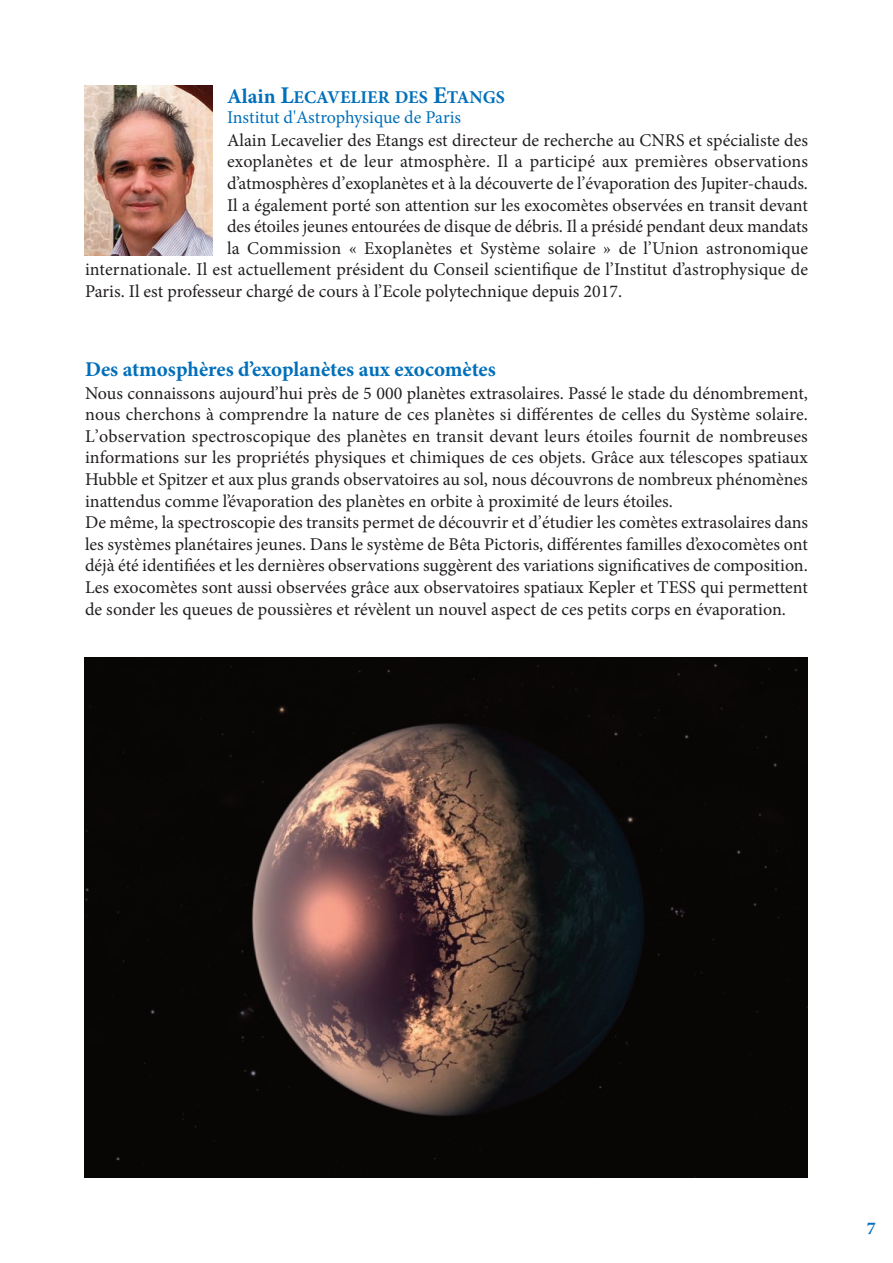
<style>
.page{position:relative;width:893px;height:1263px;background:#fff}
.page>*{position:absolute;margin:0;border:0;box-sizing:border-box;transform-origin:0 0}
.t1{font:700 21px "Minion Pro";color:#006fba}
.t2{font:18px/21.6px "Minion Pro";color:#231f20}
.t3{font:18px/19.5px "Minion Pro";letter-spacing:-.01em;color:#006fba}
.t4{font:700 18px "Minion Pro";color:#006fba}
.s1{font-weight:700;font-size:21px}
.s2{font-weight:700;font-size:24px}
.s3{font-weight:700}
</style>
<div class="page">
<img style="left:85px;top:86px;width:127px;height:170px">
<img style="left:85px;top:657px;width:722px;height:521px">
<p class="t3" style="left:227px;top:89px;width:279px"><span class="s1">Alain</span> <span class="s2">L</span><span class="s3">ECAVELIER DES</span> <span class="s2">E</span><span class="s3">TANGS<br></span>Institut d'Astrophysique de Paris</p>
<p class="t2" style="left:227px;top:131px;width:582px">Alain Lecavelier des Etangs est directeur de recherche au CNRS et spécialiste des</p>
<p class="t2" style="left:227px;top:152px;width:582px">exoplanètes et de leur atmosphère. Il a participé aux premières observations</p>
<p class="t2" style="left:227px;top:174px;width:582px">d’atmosphères d’exoplanètes et à la découverte de l’évaporation des Jupiter-chauds.</p>
<p class="t2" style="left:227px;top:196px;width:582px">Il a également porté son attention sur les exocomètes observées en transit devant</p>
<p class="t2" style="left:227px;top:217px;width:582px">des étoiles jeunes entourées de disque de débris. Il a présidé pendant deux mandats</p>
<p class="t2" style="left:227px;top:239px;width:582px">la Commission « Exoplanètes et Système solaire » de l’Union astronomique</p>
<p class="t2" style="left:85px;top:260px;width:724px">internationale. Il est actuellement président du Conseil scientifique de l’Institut d’astrophysique de</p>
<p class="t2" style="left:85px;top:282px;width:539px">Paris. Il est professeur chargé de cours à l’Ecole polytechnique depuis 2017.</p>
<p class="t1" style="left:85px;top:361px;width:412px">Des atmosphères d’exoplanètes aux exocomètes</p>
<p class="t2" style="left:85px;top:384px;width:724px">Nous connaissons aujourd’hui près de 5 000 planètes extrasolaires. Passé le stade du dénombrement, nous cherchons à comprendre la nature de ces planètes si différentes de celles du Système solaire.<br>L’observation spectroscopique des planètes en transit devant leurs étoiles fournit de nombreuses informations sur les propriétés physiques et chimiques de ces objets. Grâce aux télescopes spatiaux Hubble et Spitzer et aux plus grands observatoires au sol, nous découvrons de nombreux phénomènes inattendus comme l’évaporation des planètes en orbite à proximité de leurs étoiles.<br>De même, la spectroscopie des transits permet de découvrir et d’étudier les comètes extrasolaires dans les systèmes planétaires jeunes. Dans le système de Bêta Pictoris, différentes familles d’exocomètes ont déjà été identifiées et les dernières observations suggèrent des variations significatives de composition.<br>Les exocomètes sont aussi observées grâce aux observatoires spatiaux Kepler et TESS qui permettent de sonder les queues de poussières et révèlent un nouvel aspect de ces petits corps en évaporation.</p>
<p class="t4" style="left:867px;top:1221px;width:10px">7</p>
</div>
